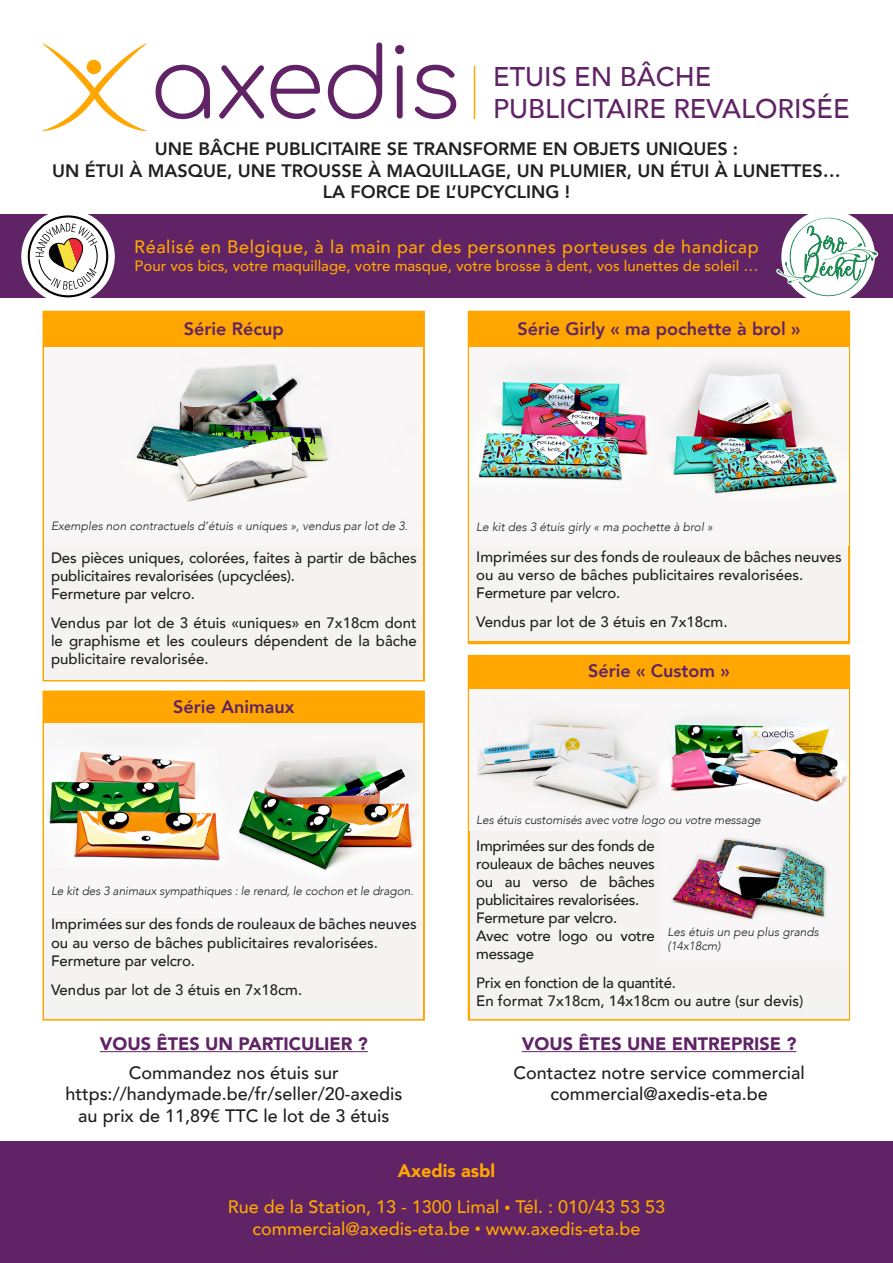
<style>
.page{position:relative;width:893px;height:1263px;background:#fff}
.page>*{position:absolute;margin:0;border:0;box-sizing:border-box;transform-origin:0 0}
.t1{font:500 27px/32.4px "Avenir";color:#5f2366}
.t2{font:500 18px/21.6px "Avenir";color:#231f20;text-align:center}
.t3{font:800 18px/21.6px "Avenir";color:#231f20;text-align:center}
.t4{font:500 18px/36.6px "Avenir";color:#ffa700;text-align:center}
.t5{font:800 18px "Avenir";color:#5f2366}
.t6{font:500 18px "Avenir";letter-spacing:.03em;color:#ffa700}
.t7{font:900 18px "Avenir";color:#5f2366}
.t8{font:500 15px/18px "Avenir";letter-spacing:-.01em;color:#231f20}
.t9{font:500 15px "Avenir";color:#ffa700}
.t10{font:italic 300 12px/14.4px "Avenir";color:#231f20}
.s1{font-weight:900}
.s2{font-size:12px}
</style>
<div class="page">
<div style="left:43px;top:311px;width:382px;height:370px;background:#ffa700;border:2px solid #ffa700"></div>
<div style="left:468px;top:311px;width:382px;height:333px;background:#ffa700;border:2px solid #ffa700"></div>
<div style="left:468px;top:655px;width:382px;height:365px;background:#ffa700;border:2px solid #ffa700"></div>
<div style="left:43px;top:691px;width:382px;height:329px;background:#ffa700;border:2px solid #ffa700"></div>
<div style="left:44px;top:722px;width:379px;height:296px;background:#f5f2f2"></div>
<div style="left:470px;top:348px;width:378px;height:293px;background:#f5f2f2"></div>
<div style="left:44px;top:348px;width:379px;height:331px;background:#f5f2f2"></div>
<div style="left:470px;top:691px;width:378px;height:327px;background:#f5f2f2"></div>
<img style="left:474px;top:375px;width:174px;height:106px">
<img style="left:671px;top:365px;width:166px;height:129px">
<img style="left:470px;top:689px;width:378px;height:121px">
<img style="left:672px;top:838px;width:155px;height:81px">
<img style="left:136px;top:364px;width:192px;height:138px">
<img style="left:44px;top:752px;width:178px;height:109px">
<img style="left:228px;top:756px;width:189px;height:119px">
<div style="left:0;top:214px;width:893px;height:84px;background:#5f2366"></div>
<div style="left:0;top:1141px;width:893px;height:122px;background:#5f2366"></div>
<div style="left:21px;top:210px;width:94px;height:93px;background:#fff;border-radius:50%"></div>
<svg style="left:27px;top:214px;width:82px;height:84px"></svg>
<svg style="left:776px;top:214px;width:102px;height:84px"></svg>
<svg style="left:156px;top:65px;width:54px;height:54px"></svg>
<svg style="left:219px;top:65px;width:45px;height:54px"></svg>
<svg style="left:270px;top:65px;width:50px;height:54px"></svg>
<svg style="left:328px;top:43px;width:54px;height:76px"></svg>
<svg style="left:395px;top:45px;width:9px;height:74px"></svg>
<svg style="left:415px;top:65px;width:41px;height:54px"></svg>
<svg style="left:43px;top:43px;width:103px;height:88px"></svg>
<div style="left:87px;top:60px;width:14px;height:14px;background:#ffa700;border-radius:50%"></div>
<hr style="left:474px;top:66px;width:1px;height:53px;background:#ffa700">
<hr style="left:100px;top:1051px;width:268px;height:1px;background:#5f2366">
<hr style="left:522px;top:1051px;width:274px;height:1px;background:#5f2366">
<h1 class="t1" style="left:493px;top:59px;width:358px">ETUIS EN BÂCHE<br>PUBLICITAIRE REVALORISÉE</h1>
<p class="t3" style="left:52px;top:138px;width:790px">UNE BÂCHE PUBLICITAIRE SE TRANSFORME EN OBJETS UNIQUES :<br>UN ÉTUI À MASQUE, UNE TROUSSE À MAQUILLAGE, UN PLUMIER, UN ÉTUI À LUNETTES…<br>LA FORCE DE L’UPCYCLING !</p>
<p class="t6" style="left:134px;top:231px;width:626px">Réalisé en Belgique, à la main par des personnes porteuses de handicap</p>
<p class="t9" style="left:135px;top:253px;width:625px">Pour vos bics, votre maquillage, votre masque, votre brosse à dent, vos lunettes de soleil …</p>
<p class="t5" style="left:184px;top:315px;width:102px">Série Récup</p>
<p class="t5" style="left:518px;top:315px;width:285px">Série Girly « ma pochette à brol »</p>
<p class="t10" style="left:51px;top:518px;width:358px">Exemples non contractuels d’étuis « uniques », vendus par lot de 3.</p>
<p class="t8" style="left:51px;top:548px;width:367px">Des pièces uniques, colorées, faites à partir de bâches publicitaires revalorisées (upcyclées).<br>Fermeture par velcro.</p>
<p class="t8" style="left:51px;top:613px;width:367px;text-align:justify">Vendus par lot de 3 étuis «uniques» en 7x18cm dont le graphisme et les couleurs dépendent de la bâche publicitaire revalorisée.</p>
<p class="t5" style="left:173px;top:692px;width:123px">Série Animaux</p>
<p class="t10" style="left:51px;top:883px;width:364px">Le kit des 3 animaux sympathiques : le renard, le cochon et le dragon.</p>
<p class="t8" style="left:51px;top:913px;width:367px;line-height:19.5px">Imprimées sur des fonds de rouleaux de bâches neuves ou au verso de bâches publicitaires revalorisées.</p>
<p class="t8" style="left:51px;top:946px;width:253px;line-height:28.5px">Fermeture par velcro.<br>Vendus par lot de 3 étuis en 7x18cm.</p>
<p class="t7" style="left:100px;top:1028px;width:270px">VOUS ÊTES UN PARTICULIER ?</p>
<p class="t2" style="left:65px;top:1061px;width:339px">Commandez nos étuis sur https://handymade.be/fr/seller/20-axedis au prix de 11,89€ TTC le lot de 3 étuis</p>
<p class="t10" style="left:476px;top:520px;width:238px">Le kit des 3 étuis girly « ma pochette à brol »</p>
<p class="t8" style="left:476px;top:547px;width:367px">Imprimées sur des fonds de rouleaux de bâches neuves ou au verso de bâches publicitaires revalorisées.<br>Fermeture par velcro.</p>
<p class="t8" style="left:476px;top:611px;width:253px">Vendus par lot de 3 étuis en 7x18cm.</p>
<p class="t5" style="left:588px;top:656px;width:143px">Série « Custom »</p>
<p class="t10" style="left:476px;top:812px;width:286px">Les étuis customisés avec votre logo ou votre message</p>
<p class="t8" style="left:476px;top:836px;width:180px">Imprimées sur des fonds de rouleaux de bâches neuves ou au verso de bâches publicitaires revalorisées.<br>Fermeture par velcro.<br>Avec votre logo ou votre message</p>
<p class="t8" style="left:476px;top:973px;width:329px">Prix en fonction de la quantité.<br>En format 7x18cm, 14x18cm ou autre (sur devis)</p>
<p class="t10" style="left:668px;top:924px;width:153px">Les étuis un peu plus grands (14x18cm)</p>
<p class="t7" style="left:522px;top:1028px;width:276px">VOUS ÊTES UNE ENTREPRISE ?</p>
<p class="t2" style="left:513px;top:1061px;width:293px">Contactez notre service commercial commercial@axedis-eta.be</p>
<p class="t4" style="left:228px;top:1151px;width:439px"><span class="s1">Axedis asbl<br></span>Rue de la Station, 13 - 1300 Limal <span class="s2">•</span> Tél. : 010/43 53 53</p>
<p class="t4" style="left:253px;top:1209px;width:389px">commercial@axedis-eta.be <span class="s2">•</span> www.axedis-eta.be</p>
</div>
